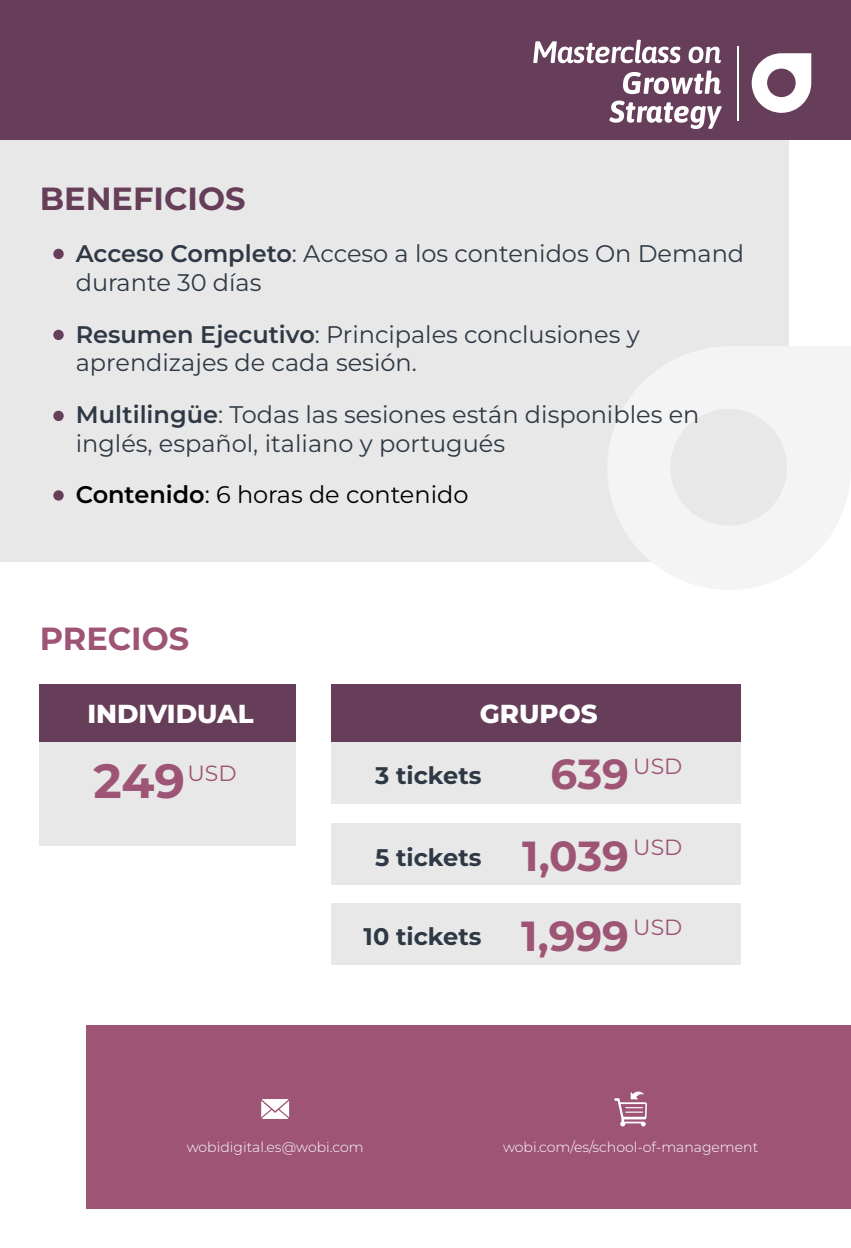
<style>
.page{position:relative;width:851px;height:1248px;background:#fff}
.page>*{position:absolute;margin:0;border:0;box-sizing:border-box;transform-origin:0 0}
.t1{font:700 48px "Montserrat";color:#9e5475}
.t2{font:700 42px "Montserrat";color:#9e5475}
.t3{font:700 32px "Montserrat";color:#663e59}
.t4{font:700 32px "Montserrat";color:#9e5475}
.t5{font:800 26px "Montserrat";color:#fff}
.t6{font:24px/28.8px "Montserrat";color:#2f3945}
.t7{font:700 24px "Montserrat";color:#2f3945}
.t8{font:24px "Montserrat";color:#000}
.t9{font:300 14px "Montserrat";color:#fff}
.s1{font-weight:600}
.s2{font-size:42px;color:#9e5475}
</style>
<div class="page">
<div style="left:0;top:0;width:850px;height:140px;background:#663e59"></div>
<svg style="left:751px;top:53px;width:60px;height:60px"></svg>
<hr style="left:737px;top:46px;width:1px;height:74px;background:#fff">
<svg style="left:623px;top:70px;width:97px;height:24px"></svg>
<svg style="left:609px;top:100px;width:112px;height:29px"></svg>
<svg style="left:533px;top:40px;width:147px;height:23px"></svg>
<svg style="left:688px;top:47px;width:32px;height:16px"></svg>
<div style="left:0;top:140px;width:788px;height:421px;background:#e8e8e8"></div>
<svg style="left:607px;top:346px;width:243px;height:244px;fill:#f4f4f4"></svg>
<div style="left:53px;top:249px;width:11px;height:10px;background:#663e59;border-radius:50%"></div>
<div style="left:53px;top:330px;width:11px;height:10px;background:#663e59;border-radius:50%"></div>
<div style="left:53px;top:410px;width:11px;height:11px;background:#663e59;border-radius:50%"></div>
<div style="left:53px;top:490px;width:11px;height:10px;background:#663e59;border-radius:50%"></div>
<div style="left:87px;top:1024px;width:763px;height:184px;background:#9e5475"></div>
<svg style="left:261px;top:1099px;width:28px;height:19px"></svg>
<svg style="left:614px;top:1091px;width:32px;height:35px"></svg>
<svg style="left:40px;top:684px;width:256px;height:161px;background:#b9aab4"></svg>
<svg style="left:331px;top:684px;width:409px;height:119px;background:#a895a2"></svg>
<div style="left:331px;top:823px;width:409px;height:61px;background:#e8e8e8"></div>
<div style="left:331px;top:903px;width:409px;height:61px;background:#e8e8e8"></div>
<h3 class="t3" style="left:40px;top:177px;width:207px">BENEFICIOS</h3>
<p class="t6" style="left:76px;top:239px;width:670px"><span class="s1">Acceso Completo</span>: Acceso a los contenidos On Demand durante 30 días</p>
<p class="t6" style="left:76px;top:319px;width:565px"><span class="s1">Resumen Ejecutivo</span>: Principales conclusiones y aprendizajes de cada sesión.</p>
<p class="t6" style="left:76px;top:399px;width:625px"><span class="s1">Multilingüe</span>: Todas las sesiones están disponibles en inglés, español, italiano y portugués</p>
<p class="t8" style="left:76px;top:478px;width:394px"><span class="s1">Contenido</span>: 6 horas de contenido</p>
<h3 class="t4" style="left:40px;top:617px;width:151px">PRECIOS</h3>
<p class="t5" style="left:87px;top:696px;width:168px">INDIVIDUAL</p>
<p class="t5" style="left:479px;top:696px;width:119px">GRUPOS</p>
<h1 class="t1" style="left:94px;top:749px;width:144px">249<sup>USD</sup></h1>
<p class="t7" style="left:375px;top:759px;width:108px">3 tickets</p>
<h2 class="t2" style="left:550px;top:746px;width:133px">639 <sup>USD</sup></h2>
<p class="t7" style="left:375px;top:841px;width:309px">5 tickets <span class="s2">1,039</span> <sup>USD</sup></p>
<p class="t7" style="left:363px;top:920px;width:320px">10 tickets <span class="s2">1,999</span> <sup>USD</sup></p>
<p class="t9" style="left:187px;top:1137px;width:178px">wobidigital.es@wobi.com</p>
<p class="t9" style="left:503px;top:1137px;width:257px">wobi.com/es/school-of-management</p>
</div>
